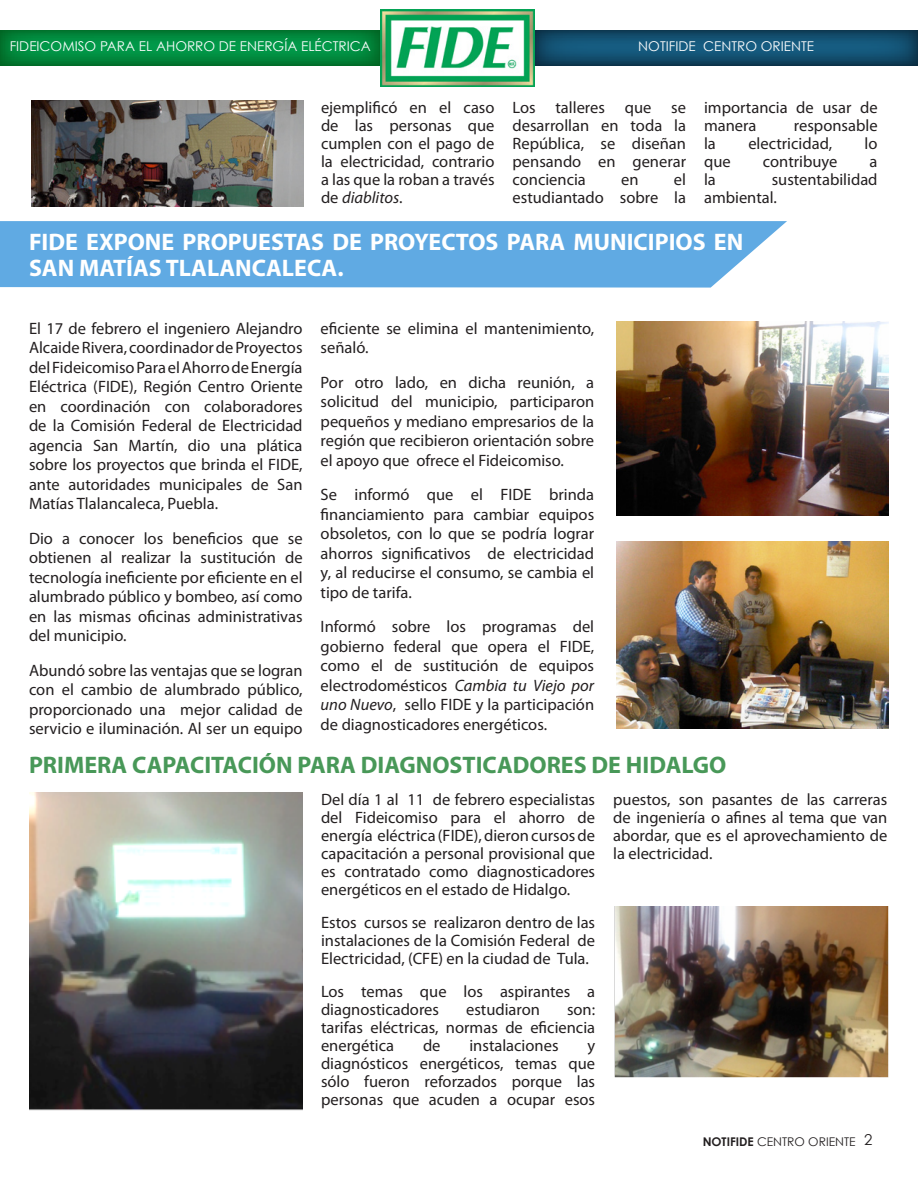
<style>
.page{position:relative;width:918px;height:1188px;background:#fff}
.page>*{position:absolute;margin:0;border:0;box-sizing:border-box;transform-origin:0 0}
.t1{font:700 24px/26.4px "Myriad Pro";color:#fff}
.t2{font:700 24px "Myriad Pro";color:#489858}
.t3{font:16.5px/19.5px "Myriad Pro";color:#231f20;text-align:justify}
.t4{font:15px "Century Gothic";color:#231f20}
.t5{font:13.5px "Century Gothic";color:#fdfdfd}
.t6{font:12px "Century Gothic";color:#231f20}
.s1{font-style:italic}
.s2{font-weight:700}
</style>
<div class="page">
<img style="left:0;top:30px;width:380px;height:36px">
<img style="left:534px;top:30px;width:384px;height:36px">
<img style="left:380px;top:9px;width:154px;height:77px">
<img style="left:32px;top:101px;width:271px;height:106px">
<svg style="left:0;top:221px;width:787px;height:67px;fill:#60aae3"></svg>
<img style="left:617px;top:321px;width:271px;height:194px">
<img style="left:617px;top:541px;width:271px;height:188px">
<img style="left:29px;top:792px;width:274px;height:319px">
<img style="left:614px;top:907px;width:274px;height:170px">
<p class="t5" style="left:10px;top:38px;width:363px">FIDEICOMISO PARA EL AHORRO DE ENERGÍA ELÉCTRICA</p>
<p class="t5" style="left:638px;top:38px;width:177px">NOTIFIDE CENTRO ORIENTE</p>
<p class="t3" style="left:321px;top:98px;width:175px;line-height:18px">ejemplificó en el caso de las personas que cumplen con el pago de la electricidad, contrario a las que la roban a través de <span class="s1">diablitos</span>.</p>
<p class="t3" style="left:513px;top:98px;width:175px;line-height:18px">Los talleres que se desarrollan en toda la República, se diseñan pensando en generar conciencia</p>
<p class="t3" style="left:704px;top:98px;width:175px;line-height:18px">importancia de usar de manera</p>
<p class="t3" style="left:794px;top:116px;width:85px">responsable</p>
<p class="t3" style="left:704px;top:134px;width:13px">la</p>
<p class="t3" style="left:748px;top:134px;width:85px">electricidad,</p>
<p class="t3" style="left:865px;top:134px;width:14px">lo</p>
<p class="t3" style="left:704px;top:152px;width:28px">que</p>
<p class="t3" style="left:763px;top:152px;width:76px">contribuye</p>
<p class="t3" style="left:870px;top:152px;width:9px">a</p>
<p class="t3" style="left:704px;top:170px;width:13px">la</p>
<p class="t3" style="left:704px;top:170px;width:175px;line-height:18px;text-indent:68px">sustentabilidad ambiental.</p>
<p class="t1" style="left:29px;top:228px;width:716px">FIDE EXPONE PROPUESTAS DE PROYECTOS PARA MUNICIPIOS EN<br>SAN MATÍAS TLALANCALECA.</p>
<p class="t3" style="left:513px;top:170px;width:175px;line-height:18px;text-align:right">el<br>estudiantado sobre la</p>
<p class="t3" style="left:621px;top:170px;width:19px">en</p>
<p class="t3" style="left:29px;top:318px;width:275px">El 17 de febrero el ingeniero Alejandro Alcaide Rivera, coordinador de Proyectos del Fideicomiso Para el Ahorro de Energía Eléctrica (FIDE), Región Centro Oriente en coordinación con colaboradores de la Comisión Federal de Electricidad agencia San Martín, dio una plática sobre los proyectos que brinda el FIDE, ante autoridades municipales de San Matías Tlalancaleca, Puebla.</p>
<p class="t3" style="left:29px;top:528px;width:275px">Dio a conocer los beneficios que se obtienen al realizar la sustitución de tecnología ineficiente por eficiente en el alumbrado público y bombeo, así como en las mismas oficinas administrativas del municipio.</p>
<p class="t3" style="left:29px;top:660px;width:275px">Abundó sobre las ventajas que se logran con el cambio de alumbrado público, proporcionado una mejor calidad de servicio e iluminación. Al ser un equipo</p>
<p class="t3" style="left:321px;top:318px;width:275px">eficiente se elimina el mantenimiento, señaló.</p>
<p class="t3" style="left:321px;top:372px;width:275px">Por otro lado, en dicha reunión, a solicitud del municipio, participaron pequeños y mediano empresarios de la región que recibieron orientación sobre el apoyo que ofrece el Fideicomiso.</p>
<p class="t3" style="left:321px;top:485px;width:275px">Se informó que el FIDE brinda financiamiento para cambiar equipos obsoletos, con lo que se podría lograr ahorros significativos de electricidad y, al reducirse el consumo, se cambia el tipo de tarifa.</p>
<p class="t3" style="left:321px;top:617px;width:275px">Informó sobre los programas del gobierno federal que opera el FIDE, como el de sustitución de equipos electrodomésticos <span class="s1">Cambia tu Viejo por uno Nuevo</span>, sello FIDE y la participación de diagnosticadores energéticos.</p>
<p class="t2" style="left:29px;top:749px;width:699px">PRIMERA CAPACITACIÓN PARA DIAGNOSTICADORES DE HIDALGO</p>
<p class="t3" style="left:321px;top:790px;width:276px;line-height:18px">Del día 1 al 11 de febrero especialistas del Fideicomiso para el ahorro de energía eléctrica (FIDE), dieron cursos de capacitación a personal provisional que es contratado como diagnosticadores energéticos en el estado de Hidalgo.</p>
<p class="t3" style="left:321px;top:913px;width:276px;line-height:18px">Estos cursos se realizaron dentro de las instalaciones de la Comisión Federal de Electricidad, (CFE) en la ciudad de Tula.</p>
<p class="t3" style="left:321px;top:982px;width:276px;line-height:18px">Los temas que los aspirantes a diagnosticadores</p>
<p class="t3" style="left:466px;top:999px;width:75px">estudiaron</p>
<p class="t3" style="left:321px;top:1000px;width:276px;line-height:18px;text-indent:246px">son: tarifas eléctricas, normas de eficiencia energética</p>
<p class="t3" style="left:423px;top:1035px;width:19px">de</p>
<p class="t3" style="left:469px;top:1035px;width:91px">instalaciones</p>
<p class="t3" style="left:321px;top:1036px;width:276px;line-height:18px;text-indent:266px">y diagnósticos energéticos, temas que sólo fueron reforzados porque las personas que acuden a ocupar esos</p>
<p class="t3" style="left:613px;top:790px;width:276px;line-height:18px">puestos, son pasantes de las carreras de ingeniería o afines al tema que van abordar, que es el aprovechamiento de la electricidad.</p>
<p class="t6" style="left:703px;top:1134px;width:154px"><span class="s2">NOTIFIDE</span> CENTRO ORIENTE</p>
<p class="t4" style="left:864px;top:1131px;width:10px">2</p>
</div>
